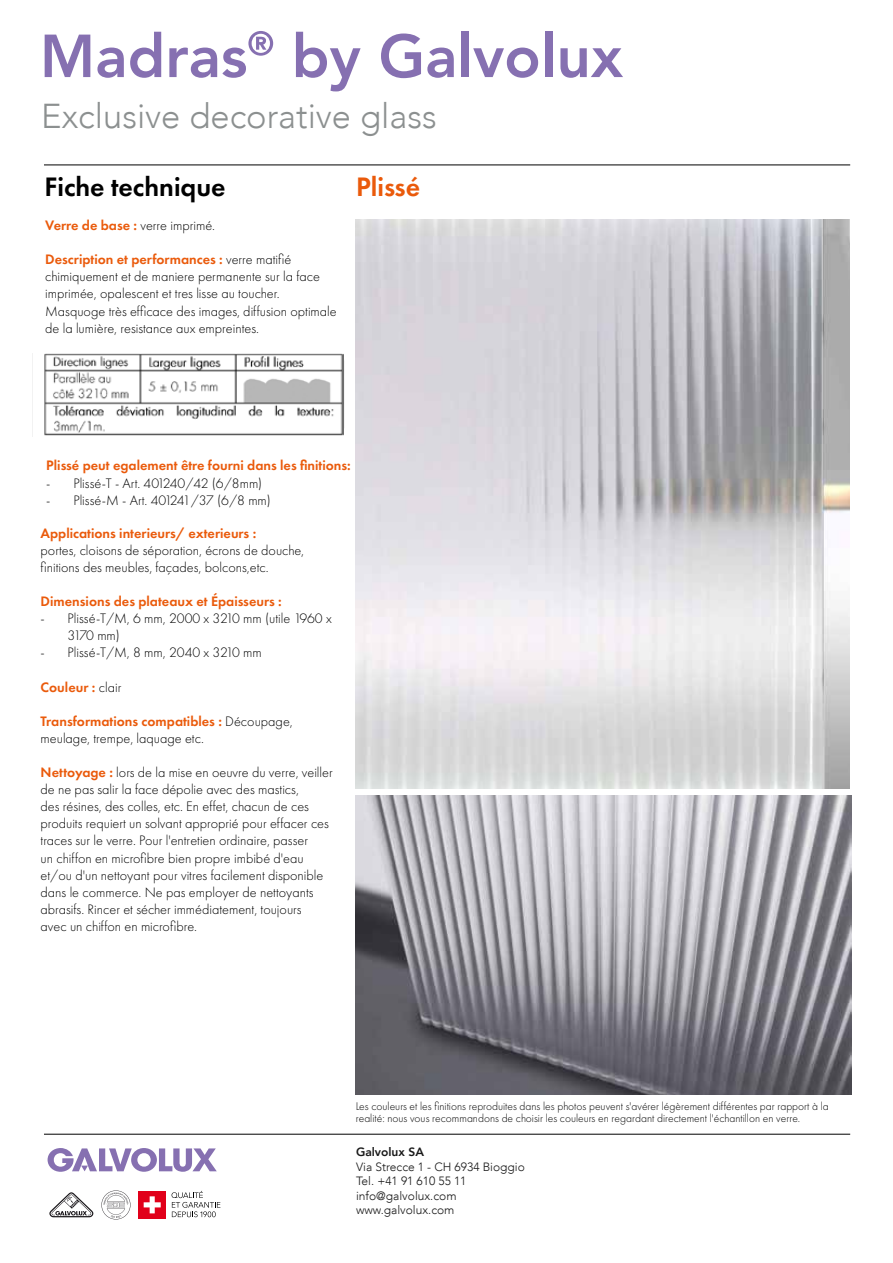
<style>
.page{position:relative;width:893px;height:1263px;background:#fff}
.page>*{position:absolute;margin:0;border:0;box-sizing:border-box;transform-origin:0 0}
.t1{font:300 34.5px "Avenir";color:#8c9090}
.t2{font:600 27.75px "Futura PT";color:#000}
.t3{font:600 27.75px "Futura PT";color:#ea5a0b}
.t4{font:300 14.25px/17.1px "Futura PT";color:#000}
.t5{font:600 14.25px "Futura PT";color:#ea5a0b}
.t6{font:300 12px/14.4px "Avenir LT";color:#191919}
.t7{font:800 12px "Avenir LT";color:#191919}
.t8{font:300 11.55px/12px "Futura PT";color:#000}
.s1{font-weight:600;color:#ea5a0b}
.s2{font-weight:300;color:#000}
</style>
<div class="page">
<hr style="left:44px;top:165px;width:806px;height:1px;background:#000">
<hr style="left:44px;top:1134px;width:806px;height:1px;background:#000">
<svg style="left:45px;top:35px;width:45px;height:42px"></svg>
<svg style="left:97px;top:48px;width:27px;height:30px"></svg>
<svg style="left:130px;top:32px;width:31px;height:46px"></svg>
<svg style="left:169px;top:31px;width:104px;height:47px"></svg>
<svg style="left:296px;top:32px;width:65px;height:59px"></svg>
<svg style="left:381px;top:34px;width:40px;height:44px"></svg>
<svg style="left:427px;top:48px;width:27px;height:30px"></svg>
<div style="left:462px;top:32px;width:7px;height:45px;background:#8670b1"></div>
<svg style="left:473px;top:48px;width:65px;height:30px"></svg>
<div style="left:545px;top:32px;width:7px;height:45px;background:#8670b1"></div>
<svg style="left:560px;top:48px;width:63px;height:30px"></svg>
<img style="left:356px;top:219px;width:494px;height:569px">
<img style="left:356px;top:796px;width:495px;height:298px">
<img style="left:32px;top:354px;width:313px;height:83px">
<img style="left:41px;top:353px;width:302px;height:84px">
<svg style="left:48px;top:1148px;width:169px;height:24px"></svg>
<div style="left:139px;top:1191px;width:27px;height:27px;background:#e1001a"></div>
<svg style="left:144px;top:1196px;width:17px;height:17px"></svg>
<svg style="left:49px;top:1192px;width:44px;height:25px"></svg>
<svg style="left:101px;top:1190px;width:29px;height:29px"></svg>
<svg style="left:172px;top:1191px;width:48px;height:26px"></svg>
<h1 class="t1" style="left:41px;top:96px;width:397px">Exclusive decorative glass</h1>
<h2 class="t2" style="left:45px;top:169px;width:183px">Fiche technique</h2>
<p class="t4" style="left:45px;top:217px;width:171px"><span class="s1">Verre de base :</span> verre imprimé.</p>
<p class="t4" style="left:45px;top:251px;width:293px"><span class="s1">Description et performances :</span> verre matifié chimiquement et de maniere permanente sur la face imprimée, opalescent et tres lisse au toucher.<br>Masquoge très efficace des images, diffusion optimale de la lumière, resistance aux empreintes.</p>
<h2 class="t3" style="left:356px;top:169px;width:66px">Plissé</h2>
<p class="t5" style="left:46px;top:457px;width:306px">Plissé peut egalement être fourni dans les finitions:</p>
<p class="t4" style="left:46px;top:474px;width:218px">- Plissé-T - Art. 401240/42 (6/8mm)</p>
<p class="t4" style="left:46px;top:491px;width:226px">- Plissé-M - Art. 401241/37 (6/8 mm)</p>
<p class="t5" style="left:41px;top:524px;width:217px">Applications interieurs/ exterieurs :</p>
<p class="t4" style="left:41px;top:542px;width:265px">portes, cloisons de séporation, écrons de douche, finitions des meubles, façades, bolcons,etc.</p>
<p class="t5" style="left:41px;top:592px;width:243px">Dimensions des plateaux et Épaisseurs :</p>
<p class="t4" style="left:68px;top:610px;width:266px;text-indent:-27px">- Plissé-T/M, 6 mm, 2000 x 3210 mm (utile 1960 x<br>3170 mm)</p>
<p class="t4" style="left:41px;top:644px;width:223px">- Plissé-T/M, 8 mm, 2040 x 3210 mm</p>
<p class="t5" style="left:41px;top:678px;width:82px">Couleur : <span class="s2">clair</span></p>
<p class="t4" style="left:41px;top:713px;width:254px"><span class="s1">Transformations compatibles :</span> Découpage, meulage, trempe, laquage etc.</p>
<p class="t4" style="left:41px;top:764px;width:294px"><span class="s1">Nettoyage :</span> lors de la mise en oeuvre du verre, veiller de ne pas salir la face dépolie avec des mastics,<br>des résines, des colles, etc. En effet, chacun de ces produits requiert un solvant approprié pour effacer ces traces sur le verre. Pour l'entretien ordinaire, passer<br>un chiffon en microfibre bien propre imbibé d'eau et/ou d'un nettoyant pour vitres facilement disponible dans le commerce. Ne pas employer de nettoyants abrasifs. Rincer et sécher immédiatement, toujours<br>avec un chiffon en microfibre.</p>
<p class="t8" style="left:356px;top:1100px;width:475px">Les couleurs et les finitions reproduites dans les photos peuvent s'avérer légèrement différentes par rapport à la realité: nous vous recommandons de choisir les couleurs en regardant directement l'échantillon en verre.</p>
<p class="t7" style="left:356px;top:1145px;width:70px">Galvolux SA</p>
<p class="t6" style="left:356px;top:1159px;width:170px">Via Strecce 1 - CH 6934 Bioggio<br>Tel. +41 91 610 55 11 info@galvolux.com www.galvolux.com</p>
</div>
